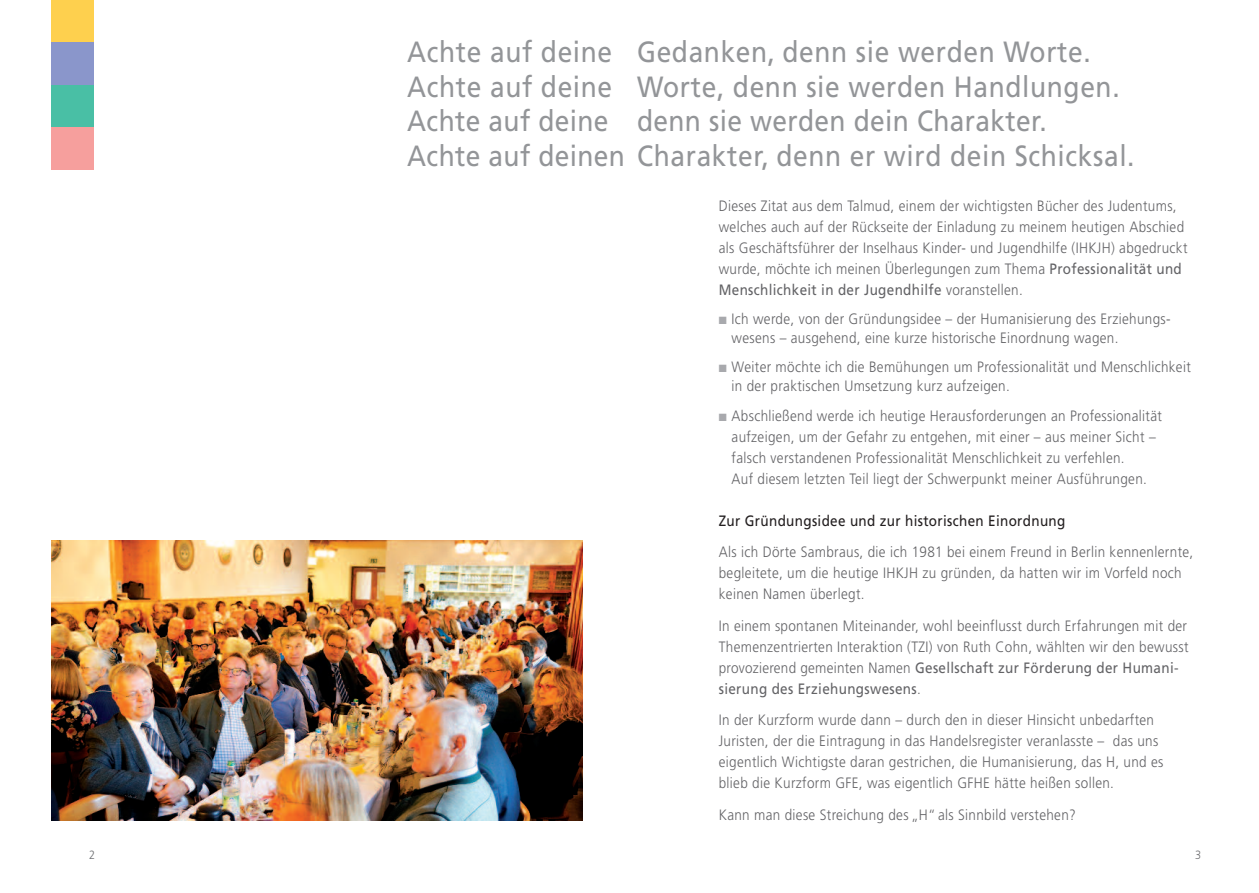
<style>
.page{position:relative;width:1259px;height:893px;background:#fff}
.page>*{position:absolute;margin:0;border:0;box-sizing:border-box;transform-origin:0 0}
.t1{font:29.25px/34.5px "Frutiger";letter-spacing:.025em;color:#939598;text-align:justify;scale:.9 1}
.t2{font:300 15px/21px "Frutiger";letter-spacing:.025em;color:#636366;scale:.9 1}
.t3{font:15px "Frutiger";letter-spacing:.025em;color:#231f20;scale:.9 1}
.t4{font:300 12px "Frutiger";color:#6c6d70;scale:.9 1}
.s1{font-weight:400}
.s2{color:#a8a9ad}
</style>
<div class="page">
<img style="left:51px;top:540px;width:532px;height:281px">
<div style="left:51px;top:0;width:43px;height:43px;background:#fed04e"></div>
<div style="left:51px;top:43px;width:43px;height:42px;background:#8a96cb"></div>
<div style="left:51px;top:85px;width:43px;height:43px;background:#49bfa5"></div>
<div style="left:51px;top:128px;width:43px;height:42px;background:#f69f9d"></div>
<p class="t4" style="left:89px;top:850px;width:8px">2</p>
<h1 class="t1" style="left:407px;top:37px;width:229px">Achte auf deine Achte auf deine Achte auf deine</h1>
<h1 class="t1" style="left:637px;top:37px;width:505px">Gedanken, denn sie werden Worte.</h1>
<h1 class="t1" style="left:637px;top:72px;width:538px">Worte, denn sie werden Handlungen.</h1>
<h1 class="t1" style="left:637px;top:106px;width:457px">denn sie werden dein Charakter.</h1>
<h1 class="t1" style="left:407px;top:141px;width:809px">Achte auf deinen Charakter, denn er wird dein Schicksal.</h1>
<p class="t2" style="left:719px;top:196px;width:522px">Dieses Zitat aus dem Talmud, einem der wichtigsten Bücher des Judentums, welches auch auf der Rückseite der Einladung zu meinem heutigen Abschied als Geschäftsführer der Inselhaus Kinder- und Jugendhilfe (IHKJH) abgedruckt wurde, möchte ich meinen Überlegungen zum Thema <span class="s1">Professionalität und Menschlichkeit in der Jugendhilfe</span> voranstellen.</p>
<p class="t2" style="left:731px;top:310px;width:489px;line-height:18.9px;text-indent:-13px"><span class="s2">■</span> Ich werde, von der Gründungsidee – der Humanisierung des Erziehungs&shy;wesens – ausgehend, eine kurze historische Einordnung wagen.</p>
<p class="t2" style="left:731px;top:359px;width:512px;line-height:18.9px;text-indent:-13px"><span class="s2">■</span> Weiter möchte ich die Bemühungen um Professionalität und Menschlichkeit in der praktischen Umsetzung kurz aufzeigen.</p>
<p class="t2" style="left:731px;top:406px;width:480px;text-indent:-13px"><span class="s2">■</span> Abschließend werde ich heutige Herausforderungen an Professionalität aufzeigen, um der Gefahr zu entgehen, mit einer – aus meiner Sicht – falsch verstandenen Professionalität Menschlichkeit zu verfehlen.<br>Auf diesem letzten Teil liegt der Schwerpunkt meiner Ausführungen.</p>
<p class="t3" style="left:719px;top:514px;width:386px">Zur Gründungsidee und zur historischen Einordnung</p>
<p class="t2" style="left:719px;top:542px;width:529px">Als ich Dörte Sambraus, die ich 1981 bei einem Freund in Berlin kennenlernte, begleitete, um die heutige IHKJH zu gründen, da hatten wir im Vorfeld noch keinen Namen überlegt.</p>
<p class="t2" style="left:719px;top:616px;width:523px">In einem spontanen Miteinander, wohl beeinflusst durch Erfahrungen mit der Themenzentrierten Interaktion (TZI) von Ruth Cohn, wählten wir den bewusst provozierend gemeinten Namen <span class="s1">Gesellschaft zur Förderung der Humani&shy;sierung des Erziehungswesens</span>.</p>
<p class="t2" style="left:719px;top:710px;width:495px">In der Kurzform wurde dann – durch den in dieser Hinsicht unbedarften Juristen, der die Eintragung in das Handelsregister veranlasste – das uns eigentlich Wichtigste daran gestrichen, die Humanisierung, das H, und es blieb die Kurzform GFE, was eigentlich GFHE hätte heißen sollen.</p>
<p class="t2" style="left:719px;top:805px;width:398px">Kann man diese Streichung des „H“ als Sinnbild verstehen?</p>
<p class="t4" style="left:1195px;top:850px;width:8px">3</p>
</div>
